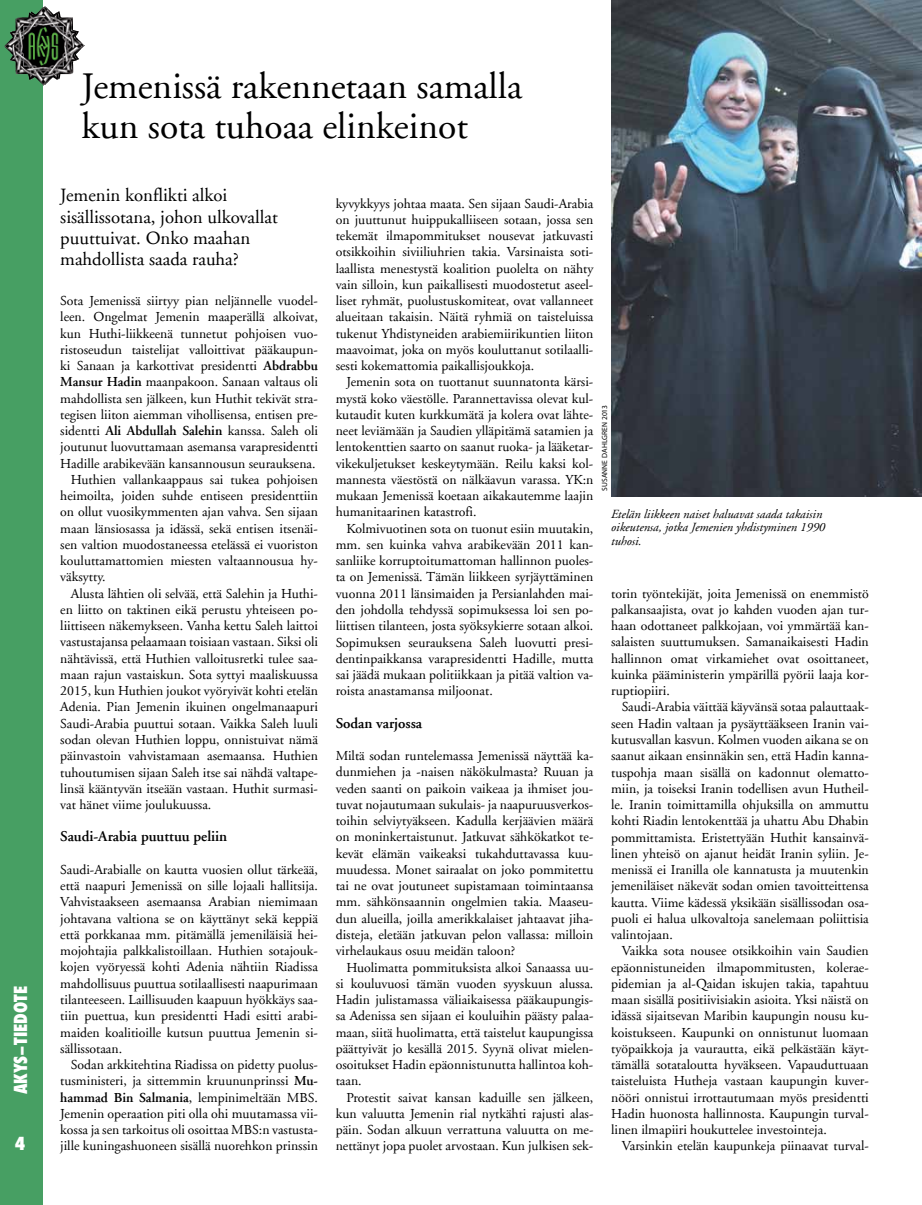
<style>
.page{position:relative;width:922px;height:1205px;background:#fff}
.page>*{position:absolute;margin:0;border:0;box-sizing:border-box;transform-origin:0 0}
.t1{font:37.5px/40px "Adobe Garamond LT";color:#000}
.t2{font:18.75px/21.2px "Adobe Garamond LT";color:#000}
.t3{font:800 condensed 17.5px "Futura";color:#fff}
.t4{font:600 15px "Adobe Garamond LT";color:#000}
.t5{font:13.75px/16.2px "Adobe Garamond LT";color:#000;text-align:justify}
.t6{font:italic 12.5px/13.8px "Adobe Garamond LT";color:#000}
.t7{font:7.5px "Myriad Pro";letter-spacing:.02em;color:#000}
.s1{font-weight:600}
</style>
<div class="page">
<div style="left:0;top:0;width:43px;height:1205px;background:#479f63"></div>
<img style="left:43px;top:7px;width:36px;height:53px">
<img style="left:4px;top:8px;width:73px;height:78px">
<img style="left:611px;top:0;width:310px;height:497px">
<p class="t3" style="left:9px;top:1094px;width:110px;rotate:-90deg">AKYS–TIEDOTE</p>
<p class="t3" style="left:15px;top:1132px;width:12px">4</p>
<h1 class="t1" style="left:81px;top:67px;width:442px">Jemenissä rakennetaan samalla kun sota tuhoaa elinkeinot</h1>
<h2 class="t2" style="left:60px;top:185px;width:219px">Jemenin konflikti alkoi sisällissotana, johon ulkovallat puuttuivat. Onko maahan mahdollista saada rauha?</h2>
<p class="t5" style="left:60px;top:293px;width:259px">Sota Jemenissä siirtyy pian neljännelle vuodel-</p>
<p class="t5" style="left:60px;top:309px;width:259px">leen. Ongelmat Jemenin maaperällä alkoivat,</p>
<p class="t5" style="left:60px;top:325px;width:259px">kun Huthi-liikkeenä tunnetut pohjoisen vuo-</p>
<p class="t5" style="left:60px;top:342px;width:259px">ristoseudun taistelijat valloittivat pääkaupun-</p>
<p class="t5" style="left:60px;top:358px;width:259px">ki Sanaan ja karkottivat presidentti <span class="s1">Abdrabbu</span></p>
<p class="t5" style="left:60px;top:374px;width:259px"><span class="s1">Mansur Hadin</span> maanpakoon. Sanaan valtaus oli</p>
<p class="t5" style="left:60px;top:390px;width:259px">mahdollista sen jälkeen, kun Huthit tekivät stra-</p>
<p class="t5" style="left:60px;top:407px;width:259px">tegisen liiton aiemman vihollisensa, entisen pre-</p>
<p class="t5" style="left:60px;top:423px;width:259px">sidentti <span class="s1">Ali Abdullah Salehin</span> kanssa. Saleh oli</p>
<p class="t5" style="left:60px;top:439px;width:259px">joutunut luovuttamaan asemansa varapresidentti</p>
<p class="t5" style="left:60px;top:455px;width:257px">Hadille arabikevään kansannousun seurauksena.</p>
<p class="t5" style="left:71px;top:472px;width:248px">Huthien vallankaappaus sai tukea pohjoisen</p>
<p class="t5" style="left:60px;top:488px;width:259px">heimoilta, joiden suhde entiseen presidenttiin</p>
<p class="t5" style="left:60px;top:504px;width:259px">on ollut vuosikymmenten ajan vahva. Sen sijaan</p>
<p class="t5" style="left:60px;top:520px;width:259px">maan länsiosassa ja idässä, sekä entisen itsenäi-</p>
<p class="t5" style="left:60px;top:537px;width:259px">sen valtion muodostaneessa etelässä ei vuoriston</p>
<p class="t5" style="left:60px;top:553px;width:259px">kouluttamattomien miesten valtaannousua hy-</p>
<p class="t5" style="left:60px;top:569px;width:47px">väksytty.</p>
<p class="t5" style="left:71px;top:585px;width:248px">Alusta lähtien oli selvää, että Salehin ja Huthi-</p>
<p class="t5" style="left:60px;top:602px;width:259px">en liitto on taktinen eikä perustu yhteiseen po-</p>
<p class="t5" style="left:60px;top:618px;width:259px">liittiseen näkemykseen. Vanha kettu Saleh laittoi</p>
<p class="t5" style="left:60px;top:634px;width:259px">vastustajansa pelaamaan toisiaan vastaan. Siksi oli</p>
<p class="t5" style="left:60px;top:650px;width:259px">nähtävissä, että Huthien valloitusretki tulee saa-</p>
<p class="t5" style="left:60px;top:667px;width:259px">maan rajun vastaiskun. Sota syttyi maaliskuussa</p>
<p class="t5" style="left:60px;top:683px;width:259px">2015, kun Huthien joukot vyöryivät kohti etelän</p>
<p class="t5" style="left:60px;top:699px;width:259px">Adenia. Pian Jemenin ikuinen ongelmanaapuri</p>
<p class="t5" style="left:60px;top:715px;width:259px">Saudi-Arabia puuttui sotaan. Vaikka Saleh luuli</p>
<p class="t5" style="left:60px;top:732px;width:259px">sodan olevan Huthien loppu, onnistuivat nämä</p>
<p class="t5" style="left:60px;top:748px;width:259px">päinvastoin vahvistamaan asemaansa. Huthien</p>
<p class="t5" style="left:60px;top:764px;width:259px">tuhoutumisen sijaan Saleh itse sai nähdä valtape-</p>
<p class="t5" style="left:60px;top:780px;width:259px">linsä kääntyvän itseään vastaan. Huthit surmasi-</p>
<p class="t5" style="left:60px;top:797px;width:152px">vat hänet viime joulukuussa.</p>
<p class="t4" style="left:60px;top:828px;width:168px">Saudi-Arabia puuttuu peliin</p>
<p class="t5" style="left:60px;top:862px;width:259px">Saudi-Arabialle on kautta vuosien ollut tärkeää, että naapuri Jemenissä on sille lojaali hallitsija.<br>Vahvistaakseen asemaansa Arabian niemimaan johtavana valtiona se on käyttänyt sekä keppiä että porkkanaa mm. pitämällä jemeniläisiä hei&shy;mojohtajia palkkalistoillaan. Huthien sotajouk&shy;kojen vyöryessä kohti Adenia nähtiin Riadissa mahdollisuus puuttua sotilaallisesti naapurimaan tilanteeseen. Laillisuuden kaapuun hyökkäys saa&shy;tiin puettua, kun presidentti Hadi esitti arabi&shy;maiden koalitioille kutsun puuttua Jemenin si&shy;sällissotaan.</p>
<p class="t5" style="left:60px;top:1057px;width:259px;text-indent:11px">Sodan arkkitehtina Riadissa on pidetty puolus&shy;tusministeri, ja sittemmin kruununprinssi <span class="s1">Mu&shy;hammad Bin Salmania</span>, lempinimeltään MBS.<br>Jemenin operaation piti olla ohi muutamassa vii&shy;kossa ja sen tarkoitus oli osoittaa MBS:n vastusta&shy;jille kuningashuoneen sisällä nuorehkon prinssin</p>
<p class="t5" style="left:335px;top:195px;width:259px">kyvykkyys johtaa maata. Sen sijaan Saudi-Arabia on juuttunut huippukalliiseen sotaan, jossa sen tekemät ilmapommitukset nousevat jatkuvasti otsikkoihin siviiliuhrien takia. Varsinaista soti&shy;laallista menestystä koalition puolelta on nähty vain silloin, kun paikallisesti muodostetut aseel&shy;liset ryhmät, puolustuskomiteat, ovat vallanneet alueitaan takaisin. Näitä ryhmiä on taisteluissa tukenut Yhdistyneiden arabiemiirikuntien liiton maavoimat, joka on myös kouluttanut sotilaalli&shy;sesti kokemattomia paikallisjoukkoja.</p>
<p class="t5" style="left:335px;top:374px;width:259px;text-indent:11px">Jemenin sota on tuottanut suunnatonta kärsi&shy;mystä koko väestölle. Parannettavissa olevat kul&shy;kutaudit kuten kurkkumätä ja kolera ovat lähte&shy;neet leviämään ja Saudien ylläpitämä satamien ja lentokenttien saarto on saanut ruoka- ja lääketar&shy;vikekuljetukset keskeytymään. Reilu kaksi kol&shy;mannesta väestöstä on nälkäavun varassa. YK:n mukaan Jemenissä koetaan aikakautemme laajin humanitaarinen katastrofi.</p>
<p class="t5" style="left:335px;top:520px;width:259px;text-indent:11px">Kolmivuotinen sota on tuonut esiin muutakin, mm. sen kuinka vahva arabikevään 2011 kan&shy;sanliike korruptoitumattoman hallinnon puoles&shy;ta on Jemenissä. Tämän liikkeen syrjäyttäminen vuonna 2011 länsimaiden ja Persianlahden mai&shy;den johdolla tehdyssä sopimuksessa loi sen po&shy;liittisen tilanteen, josta syöksykierre sotaan alkoi.<br>Sopimuksen seurauksena Saleh luovutti presi&shy;dentinpaikkansa varapresidentti Hadille, mutta sai jäädä mukaan politiikkaan ja pitää valtion va&shy;roista anastamansa miljoonat.</p>
<p class="t4" style="left:335px;top:715px;width:88px">Sodan varjossa</p>
<p class="t5" style="left:335px;top:748px;width:259px">Miltä sodan runtelemassa Jemenissä näyttää ka&shy;dunmiehen ja -naisen näkökulmasta? Ruuan ja veden saanti on paikoin vaikeaa ja ihmiset jou&shy;tuvat nojautumaan sukulais- ja naapuruusverkos&shy;toihin selviytyäkseen. Kadulla kerjäävien määrä on moninkertaistunut. Jatkuvat sähkökatkot te&shy;kevät elämän vaikeaksi tukahduttavassa kuu&shy;muudessa. Monet sairaalat on joko pommitettu tai ne ovat joutuneet supistamaan toimintaansa mm. sähkönsaannin ongelmien takia. Maaseu&shy;dun alueilla, joilla amerikkalaiset jahtaavat jiha&shy;disteja, eletään jatkuvan pelon vallassa: milloin virhelaukaus osuu meidän taloon?</p>
<p class="t5" style="left:335px;top:959px;width:259px;text-indent:11px">Huolimatta pommituksista alkoi Sanaassa uu&shy;si kouluvuosi tämän vuoden syyskuun alussa.<br>Hadin julistamassa väliaikaisessa pääkaupungis&shy;sa Adenissa sen sijaan ei kouluihin päästy palaa&shy;maan, siitä huolimatta, että taistelut kaupungissa päättyivät jo kesällä 2015. Syynä olivat mielen&shy;osoitukset Hadin epäonnistunutta hallintoa koh&shy;taan.</p>
<p class="t5" style="left:335px;top:1089px;width:259px;text-indent:11px">Protestit saivat kansan kaduille sen jälkeen, kun valuutta Jemenin rial nytkähti rajusti alas&shy;päin. Sodan alkuun verrattuna valuutta on me&shy;nettänyt jopa puolet arvostaan. Kun julkisen sek-</p>
<p class="t7" style="left:599px;top:491px;width:88px;rotate:-90deg">Susanne Dahlgren 2013</p>
<p class="t6" style="left:611px;top:507px;width:215px">Etelän liikkeen naiset haluavat saada takaisin oikeutensa, jotka Jemenien yhdistyminen 1990 tuhosi.</p>
<p class="t5" style="left:611px;top:585px;width:259px">torin työntekijät, joita Jemenissä on enemmistö palkansaajista, ovat jo kahden vuoden ajan tur&shy;haan odottaneet palkkojaan, voi ymmärtää kan&shy;salaisten suuttumuksen. Samanaikaisesti Hadin hallinnon omat virkamiehet ovat osoittaneet, kuinka pääministerin ympärillä pyörii laaja kor&shy;ruptiopiiri.</p>
<p class="t5" style="left:611px;top:699px;width:259px;text-indent:11px">Saudi-Arabia väittää käyvänsä sotaa palauttaak&shy;seen Hadin valtaan ja pysäyttääkseen Iranin vai&shy;kutusvallan kasvun. Kolmen vuoden aikana se on saanut aikaan ensinnäkin sen, että Hadin kanna&shy;tuspohja maan sisällä on kadonnut olematto&shy;miin, ja toiseksi Iranin todellisen avun Hutheil&shy;le. Iranin toimittamilla ohjuksilla on ammuttu kohti Riadin lentokenttää ja uhattu Abu Dhabin pommittamista. Eristettyään Huthit kansainvä&shy;linen yhteisö on ajanut heidät Iranin syliin. Je&shy;menissä ei Iranilla ole kannatusta ja muutenkin jemeniläiset näkevät sodan omien tavoitteittensa kautta. Viime kädessä yksikään sisällissodan osa&shy;puoli ei halua ulkovaltoja sanelemaan poliittisia valintojaan.</p>
<p class="t5" style="left:611px;top:943px;width:259px;text-indent:11px">Vaikka sota nousee otsikkoihin vain Saudien epäonnistuneiden ilmapommitusten, kolerae&shy;pidemian ja al-Qaidan iskujen takia, tapahtuu maan sisällä positiivisiakin asioita. Yksi näistä on idässä sijaitsevan Maribin kaupungin nousu ku&shy;koistukseen. Kaupunki on onnistunut luomaan työpaikkoja ja vaurautta, eikä pelkästään käyt&shy;tämällä sotataloutta hyväkseen. Vapauduttuaan taisteluista Hutheja vastaan kaupungin kuver&shy;nööri onnistui irrottautumaan myös presidentti Hadin huonosta hallinnosta. Kaupungin turval&shy;linen ilmapiiri houkuttelee investointeja.</p>
<p class="t5" style="left:621px;top:1138px;width:248px">Varsinkin etelän kaupunkeja piinaavat turval-</p>
</div>
